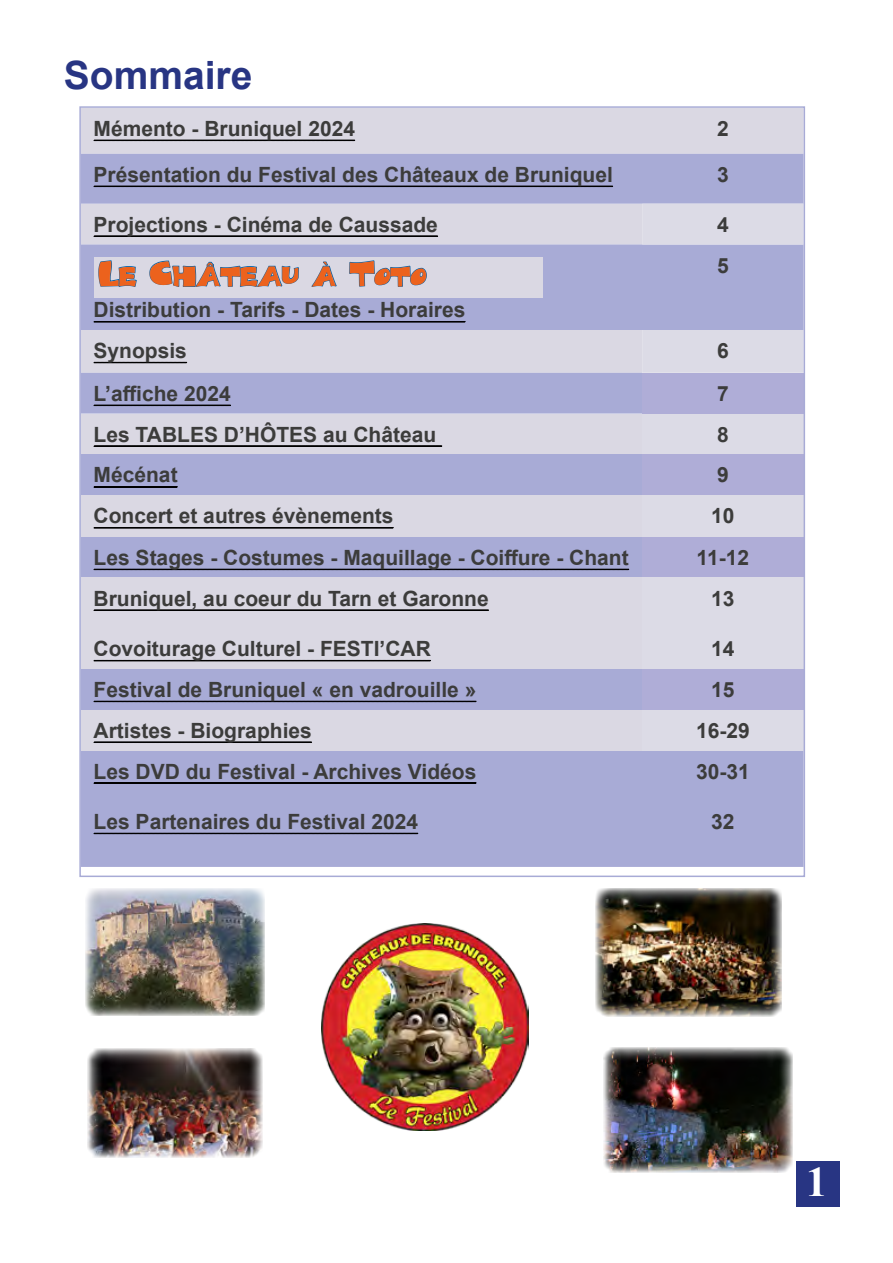
<style>
.page{position:relative;width:893px;height:1263px;background:#fff}
.page>*{position:absolute;margin:0;border:0;box-sizing:border-box;transform-origin:0 0}
.t1{font:700 42px "Times New Roman";color:#fff}
.t2{font:700 39px "Arial";color:#283583}
.t3{font:27px "FZ JAZZY10";color:#ec621d}
.t4{font:700 21px "Arial";color:#3c3c3b}
</style>
<div class="page">
<img style="left:85px;top:888px;width:179px;height:127px">
<img style="left:596px;top:888px;width:185px;height:129px">
<img style="left:88px;top:1049px;width:174px;height:108px">
<img style="left:604px;top:1047px;width:188px;height:125px">
<div style="left:796px;top:1161px;width:43px;height:46px;background:#283583"></div>
<div style="left:82px;top:109px;width:720px;height:45px;background:#dad8e3"></div>
<svg style="left:82px;top:154px;width:720px;height:713px;background:#b2b4d8"></svg>
<svg style="left:642px;top:204px;width:160px;height:169px;background:#c1c2de"></svg>
<div style="left:642px;top:373px;width:162px;height:41px;background:#afadd7"></div>
<div style="left:81px;top:414px;width:561px;height:40px;background:#dad8e3"></div>
<div style="left:642px;top:414px;width:162px;height:40px;background:#dcdbe6"></div>
<div style="left:81px;top:454px;width:561px;height:41px;background:#a8abd6"></div>
<div style="left:642px;top:454px;width:162px;height:41px;background:#afadd7"></div>
<div style="left:81px;top:495px;width:561px;height:42px;background:#dad8e3"></div>
<div style="left:642px;top:495px;width:162px;height:42px;background:#dcdbe6"></div>
<div style="left:81px;top:537px;width:561px;height:41px;background:#a8abd6"></div>
<div style="left:642px;top:537px;width:162px;height:41px;background:#afadd7"></div>
<div style="left:81px;top:578px;width:561px;height:91px;background:#dad8e3"></div>
<div style="left:642px;top:578px;width:162px;height:91px;background:#dcdbe6"></div>
<div style="left:81px;top:669px;width:561px;height:41px;background:#a8abd6"></div>
<div style="left:642px;top:669px;width:162px;height:41px;background:#afadd7"></div>
<div style="left:81px;top:710px;width:561px;height:40px;background:#dad8e3"></div>
<div style="left:642px;top:710px;width:162px;height:40px;background:#dcdbe6"></div>
<svg style="left:93px;top:140px;width:262px;height:1px"></svg>
<svg style="left:93px;top:186px;width:520px;height:1px"></svg>
<svg style="left:93px;top:235px;width:345px;height:2px"></svg>
<svg style="left:93px;top:321px;width:373px;height:1px"></svg>
<div style="left:94px;top:257px;width:448px;height:41px;background:#dad8e3"></div>
<svg style="left:93px;top:362px;width:94px;height:1px"></svg>
<svg style="left:93px;top:405px;width:138px;height:1px"></svg>
<svg style="left:93px;top:445px;width:349px;height:2px"></svg>
<svg style="left:93px;top:486px;width:85px;height:2px"></svg>
<svg style="left:93px;top:527px;width:301px;height:1px"></svg>
<svg style="left:93px;top:569px;width:536px;height:1px"></svg>
<svg style="left:93px;top:609px;width:396px;height:2px"></svg>
<svg style="left:93px;top:660px;width:338px;height:1px"></svg>
<svg style="left:93px;top:701px;width:384px;height:1px"></svg>
<svg style="left:93px;top:741px;width:219px;height:2px"></svg>
<svg style="left:93px;top:782px;width:384px;height:2px"></svg>
<svg style="left:93px;top:833px;width:325px;height:1px"></svg>
<svg style="left:98px;top:260px;width:39px;height:27px"></svg>
<svg style="left:149px;top:260px;width:150px;height:27px"></svg>
<svg style="left:311px;top:261px;width:26px;height:26px"></svg>
<svg style="left:349px;top:260px;width:78px;height:27px"></svg>
<img style="left:322px;top:924px;width:206px;height:206px">
<h2 class="t2" style="left:64px;top:48px;width:190px">Sommaire</h2>
<p class="t4" style="left:94px;top:114px;width:263px">Mémento - Bruniquel 2024</p>
<p class="t4" style="left:717px;top:114px;width:13px">2</p>
<p class="t4" style="left:94px;top:160px;width:521px">Présentation du Festival des Châteaux de Bruniquel</p>
<p class="t4" style="left:717px;top:160px;width:13px">3</p>
<p class="t4" style="left:94px;top:210px;width:346px">Projections - Cinéma de Caussade</p>
<p class="t4" style="left:717px;top:210px;width:13px">4</p>
<p class="t3" style="left:99px;top:256px;width:329px">Le Château à Toto</p>
<p class="t4" style="left:94px;top:295px;width:373px">Distribution - Tarifs - Dates - Horaires</p>
<p class="t4" style="left:717px;top:250px;width:13px">5</p>
<p class="t4" style="left:94px;top:336px;width:95px">Synopsis</p>
<p class="t4" style="left:717px;top:336px;width:13px">6</p>
<p class="t4" style="left:94px;top:379px;width:139px">L’affiche 2024</p>
<p class="t4" style="left:717px;top:379px;width:13px">7</p>
<p class="t4" style="left:94px;top:419px;width:344px">Les TABLES D’HÔTES au Château</p>
<p class="t4" style="left:717px;top:419px;width:13px">8</p>
<p class="t4" style="left:94px;top:460px;width:86px">Mécénat</p>
<p class="t4" style="left:717px;top:460px;width:13px">9</p>
<p class="t4" style="left:94px;top:501px;width:301px">Concert et autres évènements</p>
<p class="t4" style="left:711px;top:501px;width:25px">10</p>
<p class="t4" style="left:94px;top:543px;width:537px">Les Stages - Costumes - Maquillage - Coiffure - Chant</p>
<p class="t4" style="left:697px;top:543px;width:54px">11-12</p>
<p class="t4" style="left:94px;top:583px;width:397px">Bruniquel, au coeur du Tarn et Garonne</p>
<p class="t4" style="left:94px;top:634px;width:339px">Covoiturage Culturel - FESTI’CAR</p>
<p class="t4" style="left:711px;top:583px;width:25px">13</p>
<p class="t4" style="left:711px;top:634px;width:25px">14</p>
<p class="t4" style="left:94px;top:675px;width:384px">Festival de Bruniquel « en vadrouille »</p>
<p class="t4" style="left:711px;top:675px;width:25px">15</p>
<p class="t4" style="left:94px;top:715px;width:220px">Artistes - Biographies</p>
<p class="t4" style="left:696px;top:715px;width:55px">16-29</p>
<p class="t4" style="left:94px;top:756px;width:384px">Les DVD du Festival - Archives Vidéos</p>
<p class="t4" style="left:94px;top:807px;width:326px">Les Partenaires du Festival 2024</p>
<p class="t4" style="left:696px;top:756px;width:55px">30-31</p>
<p class="t4" style="left:711px;top:807px;width:25px">32</p>
<h1 class="t1" style="left:806px;top:1152px;width:22px">1</h1>
</div>
